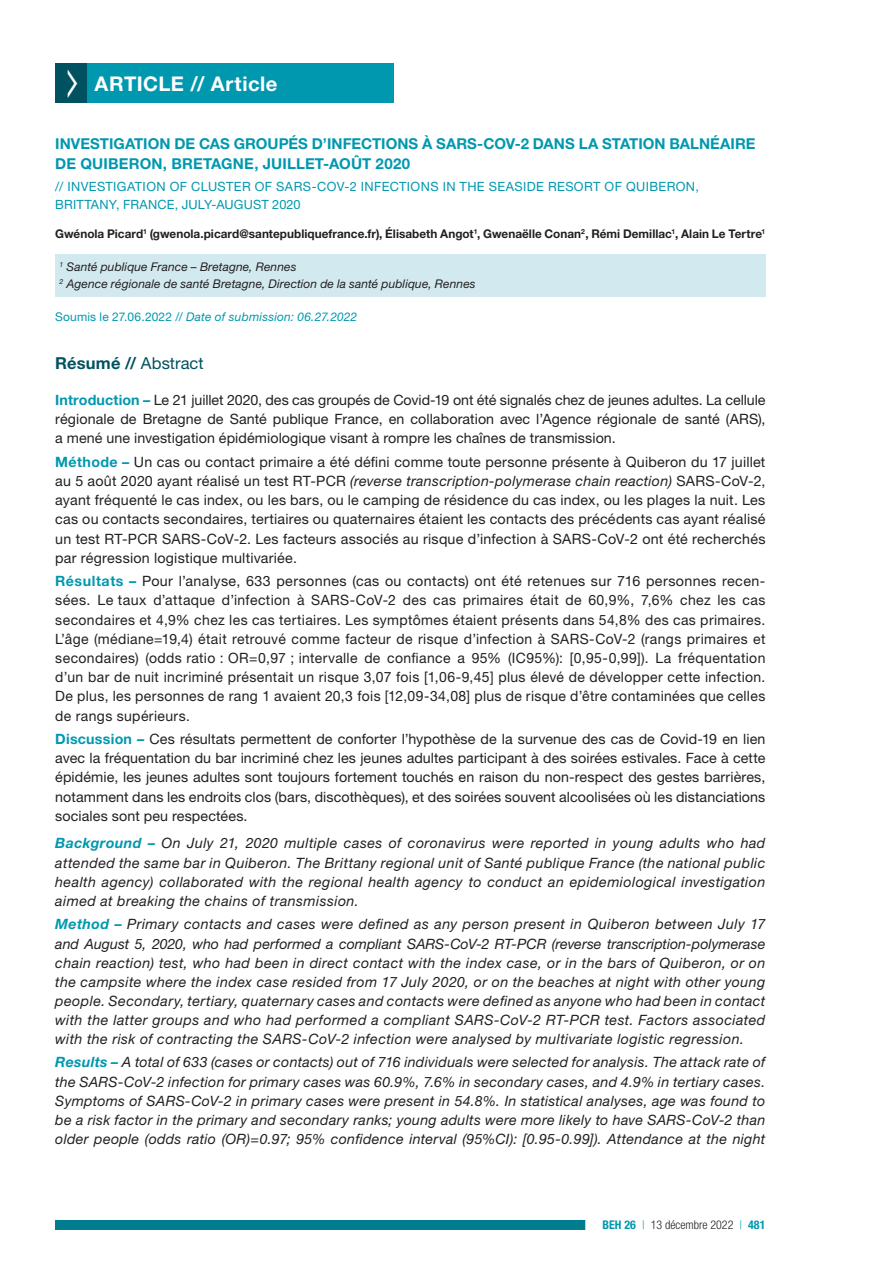
<style>
.page{position:relative;width:893px;height:1263px;background:#fff}
.page>*{position:absolute;margin:0;border:0;box-sizing:border-box;transform-origin:0 0}
.t1{font:700 20.25px "Helvetica Neue LT Std";letter-spacing:.025em;color:#fff}
.t2{font:700 16.5px "Helvetica Neue LT Std";letter-spacing:.01em;color:#005260}
.t3{font:700 15px/20.1px "Helvetica Neue LT Std";color:#0098af}
.t4{font:14.25px/19.2px "Helvetica Neue LT Std";letter-spacing:.015em;color:#231f20;text-align:justify}
.t5{font:italic 14.25px/19px "Helvetica Neue LT Std";letter-spacing:.025em;color:#231f20;text-align:justify}
.t6{font:12.75px/17.4px "Helvetica Neue LT Std";letter-spacing:.03em;color:#0098af}
.t7{font:700 12px "Helvetica Neue LT Std";color:#231f20}
.t8{font:italic 12px/16.5px "Helvetica Neue LT Std";letter-spacing:.01em;color:#231f20}
.t9{font:italic 12px "Helvetica Neue LT Std";letter-spacing:.015em;color:#0098af}
.t10{font:300 condensed 12px "Helvetica Neue LT Std";color:#231f20}
.s1{font-style:normal}
.s2{font-weight:400}
.s3{font-weight:700;color:#0098af}
.s4{font-style:italic}
.s5{color:#0098af}
</style>
<div class="page">
<div style="left:55px;top:1220px;width:596px;height:10px;background:#007c8f"></div>
<div style="left:585px;top:1219px;width:198px;height:12px;background:#fff"></div>
<div style="left:87px;top:64px;width:306px;height:39px;background:#0098af"></div>
<div style="left:55px;top:254px;width:710px;height:42px;background:#d2eaef"></div>
<div style="left:55px;top:64px;width:32px;height:39px;background:#005260"></div>
<h1 class="t1" style="left:95px;top:71px;width:184px">ARTICLE // Article</h1>
<p class="t3" style="left:55px;top:134px;width:702px">INVESTIGATION DE CAS GROUPÉS D’INFECTIONS À SARS-COV-2 DANS LA STATION BALNÉAIRE<br>DE QUIBERON, BRETAGNE, JUILLET-AOÛT 2020</p>
<p class="t6" style="left:55px;top:178px;width:645px">// INVESTIGATION OF CLUSTER OF SARS-COV-2 INFECTIONS IN THE SEASIDE RESORT OF QUIBERON,<br>BRITTANY, FRANCE, JULY-AUGUST 2020</p>
<p class="t7" style="left:55px;top:226px;width:712px">Gwénola Picard<sup>1</sup> (gwenola.picard@santepubliquefrance.fr), Élisabeth Angot<sup>1</sup>, Gwenaëlle Conan<sup>2</sup>, Rémi Demillac<sup>1</sup>, Alain Le Tertre<sup>1</sup></p>
<p class="t8" style="left:60px;top:259px;width:418px"><sup>1</sup> Santé publique France – Bretagne, Rennes<br><sup>2</sup> Agence régionale de santé Bretagne, Direction de la santé publique, Rennes</p>
<p class="t9" style="left:55px;top:310px;width:303px"><span class="s1">Soumis le 27.06.2022 //</span> Date of submission: 06.27.2022</p>
<p class="t2" style="left:55px;top:353px;width:150px">Résumé // <span class="s2">Abstract</span></p>
<p class="t4" style="left:55px;top:390px;width:712px"><span class="s3">Introduction –</span> Le 21 juillet 2020, des cas groupés de Covid-19 ont été signalés chez de jeunes adultes. La cellule régionale de Bretagne de Santé publique France, en collaboration avec l’Agence régionale de santé (ARS), a mené une investigation épidémiologique visant à rompre les chaînes de transmission.</p>
<p class="t4" style="left:55px;top:452px;width:712px"><span class="s3">Méthode –</span> Un cas ou contact primaire a été défini comme toute personne présente à Quiberon du 17 juillet au 5 août 2020 ayant réalisé un test RT-PCR <span class="s4">(reverse transcription-polymerase chain reaction)</span> SARS-CoV-2, ayant fréquenté le cas index, ou les bars, ou le camping de résidence du cas index, ou les plages la nuit. Les cas ou contacts secondaires, tertiaires ou quaternaires étaient les contacts des précédents cas ayant réalisé un test RT-PCR SARS-CoV-2. Les facteurs associés au risque d’infection à SARS-CoV-2 ont été recherchés par régression logistique multivariée.</p>
<p class="t4" style="left:55px;top:571px;width:712px"><span class="s3">Résultats –</span> Pour l’analyse, 633 personnes (cas ou contacts) ont été retenues sur 716 personnes recen&shy;sées. Le taux d’attaque d’infection à SARS-CoV-2 des cas primaires était de 60,9%, 7,6% chez les cas secondaires et 4,9% chez les cas tertiaires. Les symptômes étaient présents dans 54,8% des cas primaires.<br>L’âge (médiane=19,4) était retrouvé comme facteur de risque d’infection à SARS-CoV-2 (rangs primaires et secondaires) (odds ratio : OR=0,97 ; intervalle de confiance a 95% (IC95%): [0,95-0,99]). La fréquentation d’un bar de nuit incriminé présentait un risque 3,07 fois [1,06-9,45] plus élevé de développer cette infection.<br>De plus, les personnes de rang 1 avaient 20,3 fois [12,09-34,08] plus de risque d’être contaminées que celles de rangs supérieurs.</p>
<p class="t4" style="left:55px;top:729px;width:712px"><span class="s3">Discussion –</span> Ces résultats permettent de conforter l’hypothèse de la survenue des cas de Covid-19 en lien avec la fréquentation du bar incriminé chez les jeunes adultes participant à des soirées estivales. Face à cette épidémie, les jeunes adultes sont toujours fortement touchés en raison du non-respect des gestes barrières, notamment dans les endroits clos (bars, discothèques), et des soirées souvent alcoolisées où les distanciations sociales sont peu respectées.</p>
<p class="t5" style="left:55px;top:833px;width:712px"><span class="s3">Background –</span> On July 21, 2020 multiple cases of coronavirus were reported in young adults who had attended the same bar in Quiberon. The Brittany regional unit of Santé publique France (the national public health agency) collaborated with the regional health agency to conduct an epidemiological investigation aimed at breaking the chains of transmission.</p>
<p class="t5" style="left:55px;top:914px;width:712px"><span class="s3">Method –</span> Primary contacts and cases were defined as any person present in Quiberon between July 17 and August 5, 2020, who had performed a compliant SARS-CoV-2 RT-PCR (reverse transcription-polymerase chain reaction) test, who had been in direct contact with the index case, or in the bars of Quiberon, or on the campsite where the index case resided from 17 July 2020, or on the beaches at night with other young people. Secondary, tertiary, quaternary cases and contacts were defined as anyone who had been in contact with the latter groups and who had performed a compliant SARS-CoV-2 RT-PCR test. Factors associated with the risk of contracting the SARS-CoV-2 infection were analysed by multivariate logistic regression.</p>
<p class="t5" style="left:55px;top:1053px;width:712px"><span class="s3">Results –</span> A total of 633 (cases or contacts) out of 716 individuals were selected for analysis. The attack rate of the SARS-CoV-2 infection for primary cases was 60.9%, 7.6% in secondary cases, and 4.9% in tertiary cases.<br>Symptoms of SARS-CoV-2 in primary cases were present in 54.8%. In statistical analyses, age was found to be a risk factor in the primary and secondary ranks; young adults were more likely to have SARS-CoV-2 than older people (odds ratio (OR)=0.97; 95% confidence interval (95%CI): [0.95-0.99]). Attendance at the night</p>
<p class="t10" style="left:602px;top:1218px;width:164px"><span class="s3">BEH 26</span> <span class="s5">|</span> 13 décembre 2022 <span class="s5">|</span> <span class="s3">481</span></p>
</div>
